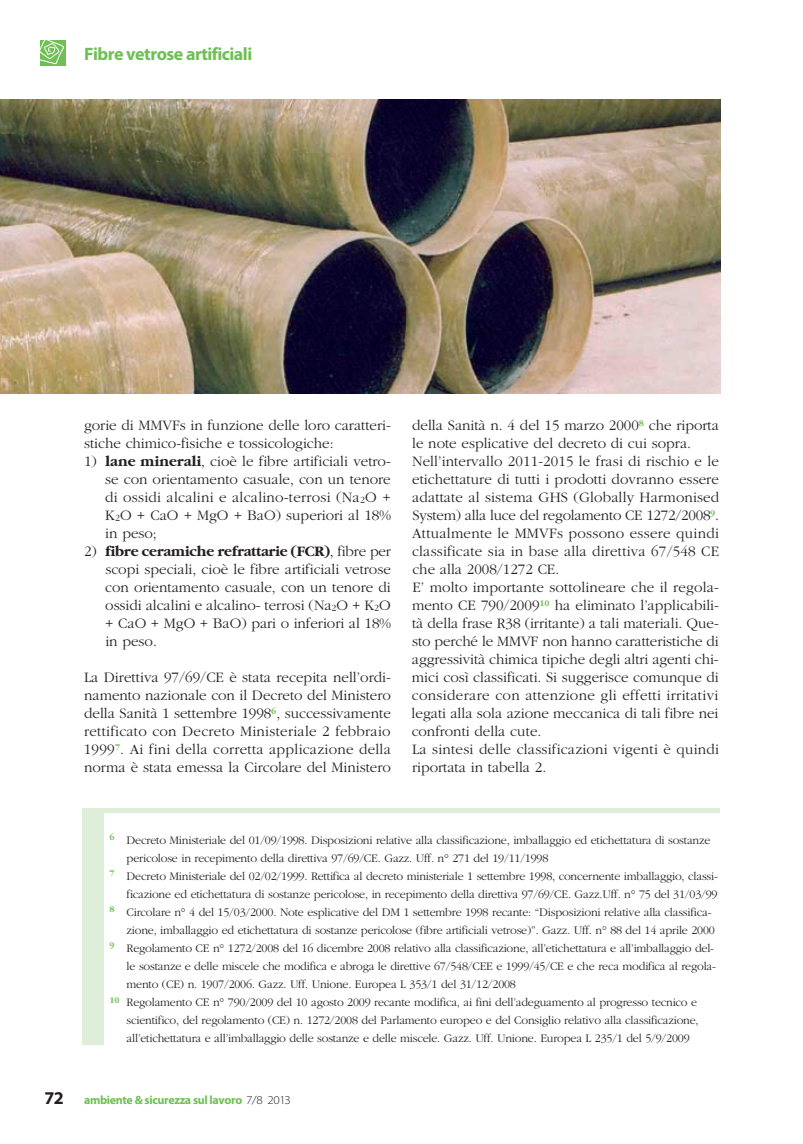
<style>
.page{position:relative;width:803px;height:1144px;background:#fff}
.page>*{position:absolute;margin:0;border:0;box-sizing:border-box;transform-origin:0 0}
.t1{font:700 18px "Myriad Pro";letter-spacing:-.03em;color:#6fbf54}
.t2{font:300 15px/18px "Garamond";color:#231f20;text-align:justify}
.t3{font:300 12px "Garamond";letter-spacing:-.015em;color:#231f20}
.t4{font:700 12px "Myriad Pro";letter-spacing:-.03em;color:#6fbf54}
.s1{font-weight:700}
.s2{font-size:9.75px}
.s3{font-size:18px;color:#231f20}
.s4{font-weight:300;font-stretch:semi-expanded;color:#231f20}
</style>
<div class="page">
<div style="left:40px;top:40px;width:26px;height:26px;background:#6fbf54"></div>
<svg style="left:40px;top:40px;width:24px;height:24px"></svg>
<img style="left:0;top:100px;width:720px;height:294px">
<hr style="left:83px;top:808px;width:637px;height:4px;background:#dfeed8">
<div style="left:83px;top:808px;width:21px;height:236px;background:#dfeed8"></div>
<p class="t1" style="left:84px;top:47px;width:170px">Fibre vetrose artificiali</p>
<p class="t2" style="left:84px;top:416px;width:308px">gorie di MMVFs in funzione delle loro caratteri&shy;stiche chimico-fisiche e tossicologiche:</p>
<p class="t2" style="left:105px;top:452px;width:287px;text-indent:-21px">1) <span class="s1">lane minerali</span>, cioè le fibre artificiali vetro&shy;se con orientamento casuale, con un tenore di ossidi alcalini e alcalino-terrosi (Na<span class="s2">2</span>O + K<span class="s2">2</span>O + CaO + MgO + BaO) superiori al 18% in peso;</p>
<p class="t2" style="left:105px;top:542px;width:287px;text-indent:-21px">2) <span class="s1">fibre ceramiche refrattarie (FCR)</span>, fibre per scopi speciali, cioè le fibre artificiali vetrose con orientamento casuale, con un tenore di ossidi alcalini e alcalino- terrosi (Na<span class="s2">2</span>O + K<span class="s2">2</span>O + CaO + MgO + BaO) pari o inferiori al 18% in peso.</p>
<p class="t2" style="left:84px;top:668px;width:309px">La Direttiva 97/69/CE è stata recepita nell’ordi&shy;namento nazionale con il Decreto del Ministero della Sanità 1 settembre 1998<sup>6</sup>, successivamente rettificato con Decreto Ministeriale 2 febbraio 1999<sup>7</sup>. Ai fini della corretta applicazione della norma è stata emessa la Circolare del Ministero</p>
<p class="t2" style="left:412px;top:416px;width:309px;text-align:left">della Sanità n. 4 del 15 marzo 2000<sup>8</sup> che riporta le note esplicative del decreto di cui sopra.<br>Nell’intervallo 2011-2015 le frasi di rischio e le etichettature di tutti i prodotti dovranno essere adattate al sistema GHS (Globally Harmonised System) alla luce del regolamento CE 1272/2008<sup>9</sup>.<br>Attualmente le MMVFs possono essere quindi classificate sia in base alla direttiva 67/548 CE che alla 2008/1272 CE.<br>E’ molto importante sottolineare che il regola&shy;mento CE 790/2009<sup>10</sup> ha eliminato l’applicabili&shy;tà della frase R38 (irritante) a tali materiali. Que&shy;sto perché le MMVF non hanno caratteristiche di aggressività chimica tipiche degli altri agenti chi&shy;mici così classificati. Si suggerisce comunque di considerare con attenzione gli effetti irritativi legati alla sola azione meccanica di tali fibre nei confronti della cute.<br>La sintesi delle classificazioni vigenti è quindi riportata in tabella 2.</p>
<p class="t3" style="left:110px;top:833px;width:602px"><sup>6</sup> Decreto Ministeriale del 01/09/1998. Disposizioni relative alla classificazione, imballaggio ed etichettatura di sostanze</p>
<p class="t3" style="left:127px;top:851px;width:423px">pericolose in recepimento della direttiva 97/69/CE. Gazz. Uff. n° 271 del 19/11/1998</p>
<p class="t3" style="left:110px;top:869px;width:610px"><sup>7</sup> Decreto Ministeriale del 02/02/1999. Rettifica al decreto ministeriale 1 settembre 1998, concernente imballaggio, classi-</p>
<p class="t3" style="left:127px;top:887px;width:592px">ficazione ed etichettatura di sostanze pericolose, in recepimento della direttiva 97/69/CE. Gazz.Uff. n° 75 del 31/03/99</p>
<p class="t3" style="left:110px;top:905px;width:603px"><sup>8</sup> Circolare n° 4 del 15/03/2000. Note esplicative del DM 1 settembre 1998 recante: “Disposizioni relative alla classifica-</p>
<p class="t3" style="left:127px;top:923px;width:590px">zione, imballaggio ed etichettatura di sostanze pericolose (fibre artificiali vetrose)”. Gazz. Uff. n° 88 del 14 aprile 2000</p>
<p class="t3" style="left:110px;top:941px;width:606px"><sup>9</sup> Regolamento CE n° 1272/2008 del 16 dicembre 2008 relativo alla classificazione, all’etichettatura e all’imballaggio del-</p>
<p class="t3" style="left:127px;top:959px;width:591px">le sostanze e delle miscele che modifica e abroga le direttive 67/548/CEE e 1999/45/CE e che reca modifica al regola-</p>
<p class="t3" style="left:127px;top:977px;width:391px">mento (CE) n. 1907/2006. Gazz. Uff. Unione. Europea L 353/1 del 31/12/2008</p>
<p class="t3" style="left:110px;top:995px;width:589px"><sup>10</sup> Regolamento CE n° 790/2009 del 10 agosto 2009 recante modifica, ai fini dell’adeguamento al progresso tecnico e</p>
<p class="t3" style="left:127px;top:1013px;width:574px">scientifico, del regolamento (CE) n. 1272/2008 del Parlamento europeo e del Consiglio relativo alla classificazione,</p>
<p class="t3" style="left:127px;top:1031px;width:565px">all’etichettatura e all’imballaggio delle sostanze e delle miscele. Gazz. Uff. Unione. Europea L 235/1 del 5/9/2009</p>
<p class="t4" style="left:44px;top:1094px;width:248px"><span class="s3">72</span> ambiente &amp; sicurezza sul lavoro <span class="s4">7/8 2013</span></p>
</div>
